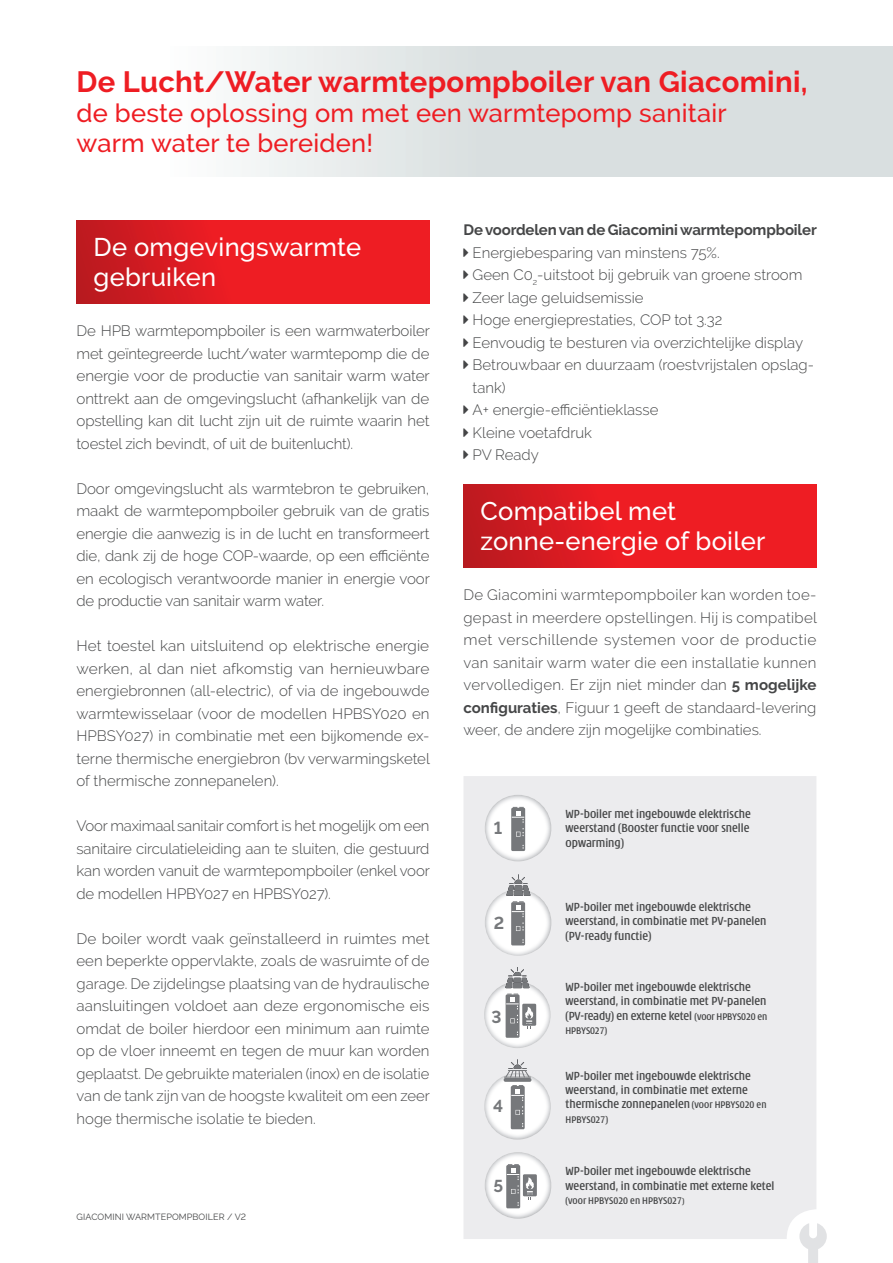
<style>
.page{position:relative;width:893px;height:1263px;background:#fff}
.page>*{position:absolute;margin:0;border:0;box-sizing:border-box;transform-origin:0 0}
.t1{font:700 29.25px "Raleway";letter-spacing:.01em;color:#ee1d23}
.t2{font:500 25.5px/30px "Raleway";letter-spacing:.01em;color:#ee1d23}
.t3{font:500 25.5px/30px "Raleway";letter-spacing:.01em;color:#fff}
.t4{font:700 17.25px "Raleway";color:#76787b}
.t5{font:300 15px/22.5px "Raleway";color:#454647;text-align:justify}
.t6{font:700 15px "Raleway";letter-spacing:-.01em;color:#454647}
.t7{font:500 condensed 12.75px/14.4px "Modena";color:#454647}
.t8{font:500 condensed 10.5px "Modena";color:#454647}
.t9{font:9px "Raleway";letter-spacing:.01em;color:#454647}
.s1{font-weight:700}
.s2{font-size:10.5px}
.s3{font-size:9px}
</style>
<div class="page">
<div style="left:464px;top:776px;width:352px;height:463px;background:#ececee"></div>
<svg style="left:77px;top:221px;width:352px;height:82px;background:#e21c22"></svg>
<svg style="left:463px;top:485px;width:353px;height:82px;background:#e21c22"></svg>
<svg style="left:799px;top:1223px;width:28px;height:40px"></svg>
<svg style="left:484px;top:795px;width:68px;height:66px"></svg>
<svg style="left:484px;top:874px;width:68px;height:82px"></svg>
<svg style="left:484px;top:967px;width:68px;height:81px"></svg>
<svg style="left:483px;top:1060px;width:68px;height:80px"></svg>
<svg style="left:484px;top:1152px;width:68px;height:67px"></svg>
<h1 class="t1" style="left:77px;top:65px;width:732px">De Lucht/Water warmtepompboiler van Giacomini,</h1>
<h2 class="t2" style="left:77px;top:98px;width:652px">de beste oplossing om met een warmtepomp sanitair warm water te bereiden!</h2>
<h2 class="t3" style="left:94px;top:232px;width:269px">De omgevingswarmte gebruiken</h2>
<p class="t5" style="left:77px;top:320px;width:355px">De HPB warmtepompboiler is een warmwaterboiler met geïntegreerde lucht/water warmtepomp die de energie voor de productie van sanitair warm water onttrekt aan de omgevingslucht (afhankelijk van de opstelling kan dit lucht zijn uit de ruimte waarin het toestel zich bevindt, of uit de buitenlucht).</p>
<p class="t5" style="left:77px;top:477px;width:355px">Door omgevingslucht als warmtebron te gebruiken, maakt de warmtepompboiler gebruik van de gratis energie die aanwezig is in de lucht en transformeert die, dank zij de hoge COP-waarde, op een efficiënte en ecologisch verantwoorde manier in energie voor de productie van sanitair warm water.</p>
<p class="t5" style="left:77px;top:635px;width:355px">Het toestel kan uitsluitend op elektrische energie werken, al dan niet afkomstig van hernieuwbare energiebronnen (all-electric), of via de ingebouwde warmtewisselaar (voor de modellen HPBSY020 en HPBSY027) in combinatie met een bijkomende ex&shy;terne thermische energiebron (bv verwarmingsketel of thermische zonnepanelen).</p>
<p class="t5" style="left:77px;top:815px;width:355px">Voor maximaal sanitair comfort is het mogelijk om een sanitaire circulatieleiding aan te sluiten, die gestuurd kan worden vanuit de warmtepompboiler (enkel voor de modellen HPBY027 en HPBSY027).</p>
<p class="t5" style="left:77px;top:927px;width:355px">De boiler wordt vaak geïnstalleerd in ruimtes met een beperkte oppervlakte, zoals de wasruimte of de garage. De zijdelingse plaatsing van de hydraulische aansluitingen voldoet aan deze ergonomische eis omdat de boiler hierdoor een minimum aan ruimte op de vloer inneemt en tegen de muur kan worden geplaatst. De gebruikte materialen (inox) en de isolatie van de tank zijn van de hoogste kwaliteit om een zeer hoge thermische isolatie te bieden.</p>
<p class="t9" style="left:77px;top:1211px;width:171px">GIACOMINI WARMTEPOMPBOILER / V2</p>
<p class="t6" style="left:463px;top:221px;width:355px">De voordelen van de Giacomini warmtepompboiler</p>
<p class="t5" style="left:473px;top:241px;width:343px;text-align:left">Energiebesparing van minstens 75%.<br>Geen C0<sub>2</sub>-uitstoot bij gebruik van groene stroom<br>Zeer lage geluidsemissie<br>Hoge energieprestaties, COP tot 3.32<br>Eenvoudig te besturen via overzichtelijke display<br>Betrouwbaar en duurzaam (roestvrijstalen opslag&shy;tank)<br>A+ energie-efficiëntieklasse<br>Kleine voetafdruk<br>PV Ready</p>
<h2 class="t3" style="left:480px;top:496px;width:286px">Compatibel met zonne-energie of boiler</h2>
<p class="t5" style="left:463px;top:584px;width:355px">De Giacomini warmtepompboiler kan worden toe&shy;gepast in meerdere opstellingen. Hij is compatibel met verschillende systemen voor de productie van sanitair warm water die een installatie kunnen vervolledigen. Er zijn niet minder dan <span class="s1">5 mogelijke configuraties</span>, Figuur 1 geeft de standaard-levering weer, de andere zijn mogelijke combinaties.</p>
<p class="t4" style="left:494px;top:818px;width:10px">1</p>
<p class="t4" style="left:494px;top:913px;width:12px">2</p>
<p class="t4" style="left:491px;top:1006px;width:12px">3</p>
<p class="t4" style="left:493px;top:1096px;width:12px">4</p>
<p class="t4" style="left:493px;top:1176px;width:11px">5</p>
<p class="t7" style="left:566px;top:807px;width:187px;text-align:justify">WP-boiler met ingebouwde elektrische weerstand (Booster functie voor snelle opwarming)</p>
<p class="t7" style="left:566px;top:900px;width:202px">WP-boiler met ingebouwde elektrische weerstand, in combinatie met PV-panelen (PV-ready functie)</p>
<p class="t7" style="left:566px;top:980px;width:203px">WP-boiler met ingebouwde elektrische weerstand, in combinatie met PV-panelen (PV-ready) en externe ketel <span class="s2">(voor HPBYS020 en</span></p>
<p class="t8" style="left:566px;top:1026px;width:43px">HPBYS027)</p>
<p class="t7" style="left:566px;top:1069px;width:202px">WP-boiler met ingebouwde elektrische weerstand, in combinatie met externe thermische zonnepanelen <span class="s2">(voor HPBYS020 en</span></p>
<p class="t8" style="left:566px;top:1114px;width:44px">HPBYS027)</p>
<p class="t7" style="left:566px;top:1164px;width:210px">WP-boiler met ingebouwde elektrische weerstand, in combinatie met externe ketel</p>
<p class="t8" style="left:566px;top:1195px;width:120px">(voor HPBYS020 en HPBYS027<span class="s3">)</span></p>
</div>
